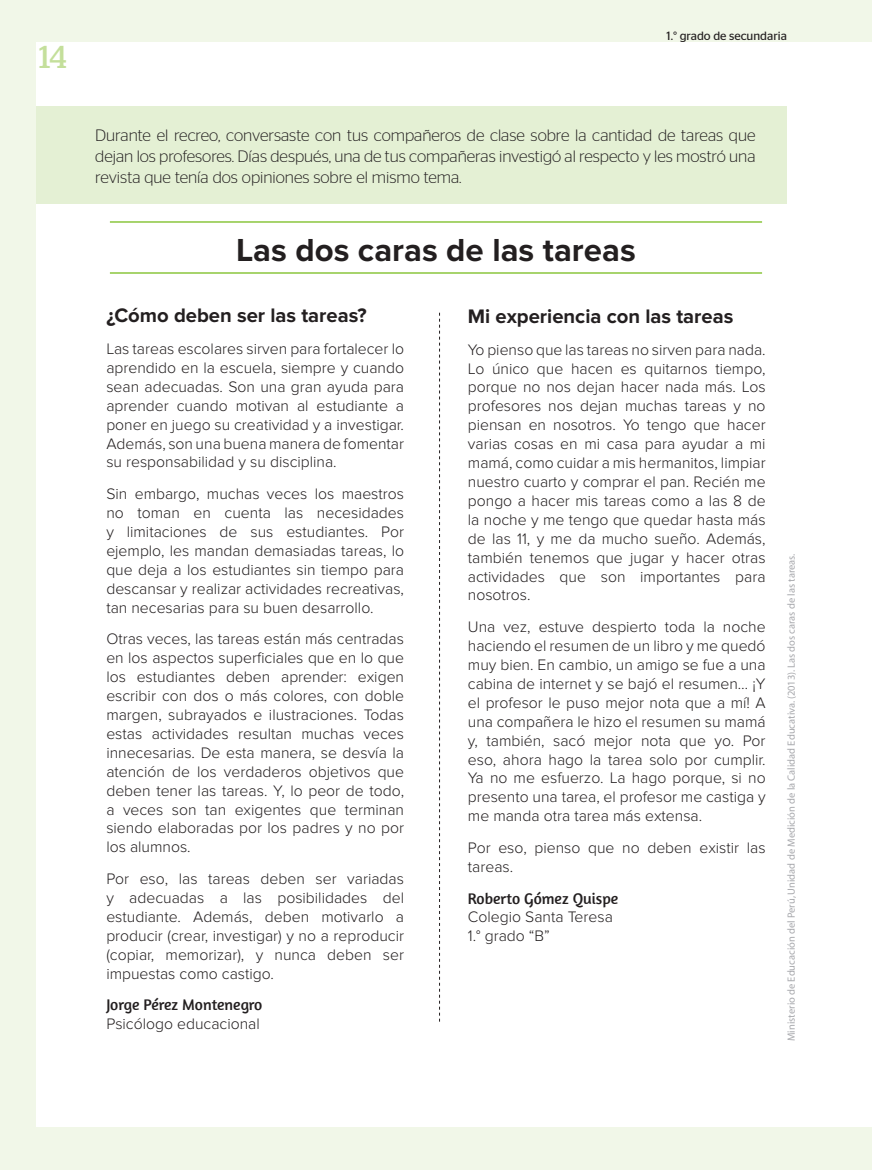
<style>
.page{position:relative;width:872px;height:1170px;background:#fff}
.page>*{position:absolute;margin:0;border:0;box-sizing:border-box;transform-origin:0 0}
.t1{font:700 33px "Proxima Nova";color:#231f20}
.t2{font:31.65px "Stag";color:#c4df9b}
.t3{font:700 20.25px "Proxima Nova";color:#231f20}
.t4{font:300 16.5px/21px "Stag Sans";color:#231f20;text-align:justify}
.t5{font:300 15.75px/18.9px "Proxima Nova";color:#231f20;text-align:justify}
.t6{font:15.75px "Amaranth";color:#231f20}
.t7{font:12px "Stag Sans";color:#231f20}
.t8{font:10.5px "Myriad";color:#a8a9ad}
</style>
<div class="page">
<div style="left:0;top:0;width:872px;height:1169px;background:#f1f7e8"></div>
<div style="left:36px;top:43px;width:836px;height:1084px;background:#fff"></div>
<div style="left:37px;top:106px;width:750px;height:98px;background:#e4f0d4"></div>
<svg style="left:439px;top:313px;width:1px;height:708px"></svg>
<hr style="left:110px;top:272px;width:652px;height:2px;background:#8bc63e">
<hr style="left:110px;top:221px;width:652px;height:2px;background:#8bc63e">
<h2 class="t2" style="left:39px;top:38px;width:29px">14</h2>
<p class="t7" style="left:666px;top:29px;width:122px">1.° grado de secundaria</p>
<p class="t4" style="left:95px;top:125px;width:662px">Durante el recreo, conversaste con tus compañeros de clase sobre la cantidad de tareas que dejan los profesores. Días después, una de tus compañeras investigó al respecto y les mostró una revista que tenía dos opiniones sobre el mismo tema.</p>
<h1 class="t1" style="left:236px;top:231px;width:401px">Las dos caras de las tareas</h1>
<p class="t3" style="left:106px;top:304px;width:262px">¿Cómo deben ser las tareas?</p>
<p class="t5" style="left:106px;top:339px;width:299px">Las tareas escolares sirven para fortalecer lo aprendido en la escuela, siempre y cuando sean adecuadas. Son una gran ayuda para aprender cuando motivan al estudiante a poner en juego su creatividad y a investigar.<br>Además, son una buena manera de fomentar su responsabilidad y su disciplina.</p>
<p class="t5" style="left:106px;top:484px;width:299px">Sin embargo, muchas veces los maestros no toman en cuenta las necesidades y limitaciones de sus estudiantes. Por ejemplo, les mandan demasiadas tareas, lo que deja a los estudiantes sin tiempo para descansar y realizar actividades recreativas, tan necesarias para su buen desarrollo.</p>
<p class="t5" style="left:106px;top:629px;width:299px">Otras veces, las tareas están más centradas en los aspectos superficiales que en lo que los estudiantes deben aprender: exigen escribir con dos o más colores, con doble margen, subrayados e ilustraciones. Todas estas actividades resultan muchas veces innecesarias. De esta manera, se desvía la atención de los verdaderos objetivos que deben tener las tareas. Y, lo peor de todo, a veces son tan exigentes que terminan siendo elaboradas por los padres y no por los alumnos.</p>
<p class="t5" style="left:106px;top:869px;width:299px">Por eso, las tareas deben ser variadas y adecuadas a las posibilidades del estudiante. Además, deben motivarlo a producir (crear, investigar) y no a reproducir (copiar, memorizar), y nunca deben ser impuestas como castigo.</p>
<p class="t6" style="left:106px;top:995px;width:157px">Jorge Pérez Montenegro</p>
<p class="t5" style="left:106px;top:1014px;width:155px">Psicólogo educacional</p>
<p class="t3" style="left:468px;top:304px;width:267px">Mi experiencia con las tareas</p>
<p class="t5" style="left:468px;top:340px;width:299px">Yo pienso que las tareas no sirven para nada.<br>Lo único que hacen es quitarnos tiempo, porque no nos dejan hacer nada más. Los profesores nos dejan muchas tareas y no piensan en nosotros. Yo tengo que hacer varias cosas en mi casa para ayudar a mi mamá, como cuidar a mis hermanitos, limpiar nuestro cuarto y comprar el pan. Recién me pongo a hacer mis tareas como a las 8 de la noche y me tengo que quedar hasta más de las 11, y me da mucho sueño. Además, también tenemos que jugar y hacer otras actividades que son importantes para nosotros.</p>
<p class="t5" style="left:468px;top:617px;width:299px">Una vez, estuve despierto toda la noche haciendo el resumen de un libro y me quedó muy bien. En cambio, un amigo se fue a una cabina de internet y se bajó el resumen… ¡Y el profesor le puso mejor nota que a mí! A una compañera le hizo el resumen su mamá y, también, sacó mejor nota que yo. Por eso, ahora hago la tarea solo por cumplir.<br>Ya no me esfuerzo. La hago porque, si no presento una tarea, el profesor me castiga y me manda otra tarea más extensa.</p>
<p class="t5" style="left:468px;top:838px;width:299px">Por eso, pienso que no deben existir las tareas.</p>
<p class="t6" style="left:468px;top:888px;width:152px">Roberto Gómez Quispe</p>
<p class="t5" style="left:468px;top:907px;width:147px">Colegio Santa Teresa<br>1.° grado “B”</p>
<p class="t8" style="left:786px;top:1040px;width:489px;rotate:-90deg">Ministerio de Educación del Perú, Unidad de Medición de la Calidad Educativa. (2013). Las dos caras de las tareas.</p>
</div>
